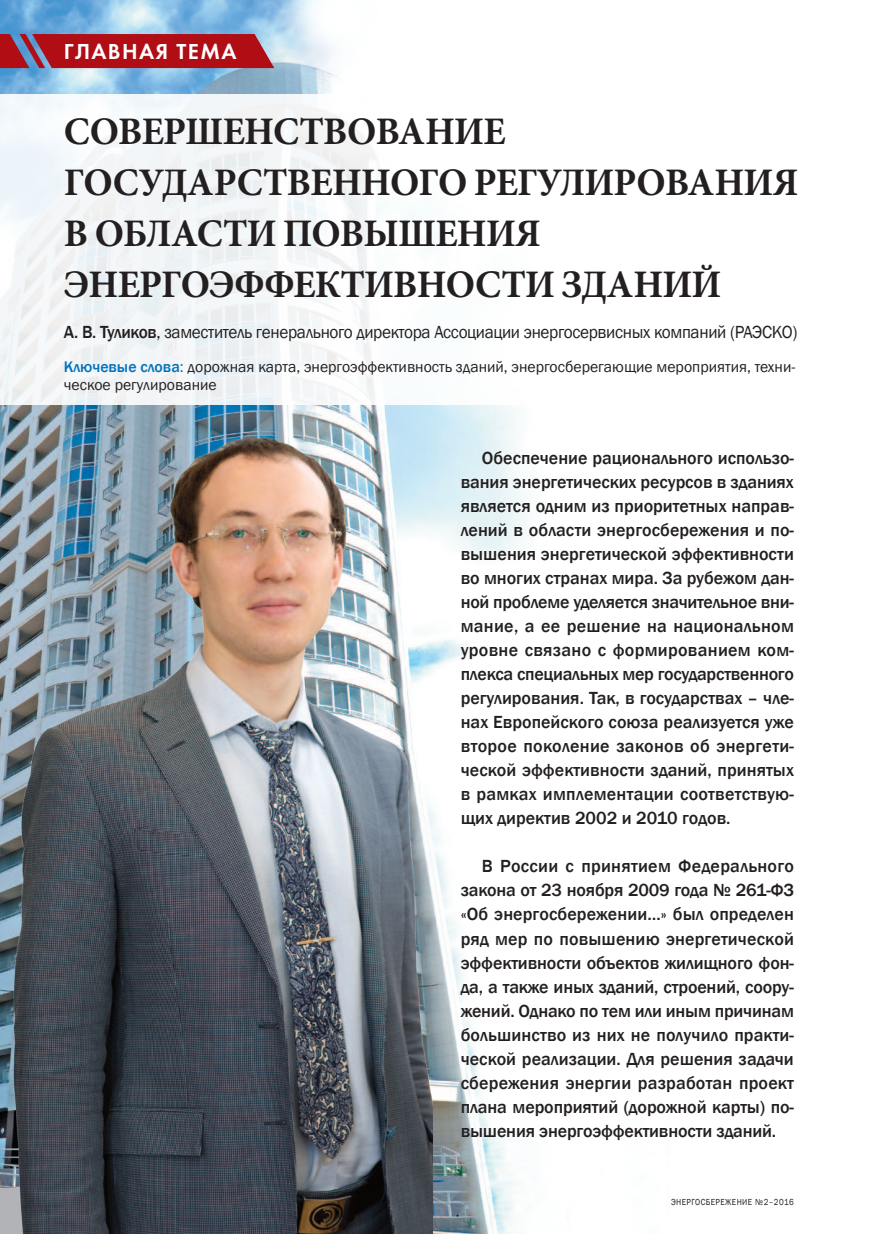
<style>
.page{position:relative;width:872px;height:1234px;background:#fff}
.page>*{position:absolute;margin:0;border:0;box-sizing:border-box;transform-origin:0 0}
.t1{font:700 39px/51px "Minion Pro";letter-spacing:-.02em;color:#231f20}
.t2{font:22.5px "Futura Demi";letter-spacing:.06em;color:#fff}
.t3{font:500 18px/24px "Franklin Gothic";letter-spacing:-.005em;color:#231f20;text-align:justify}
.t4{font:18px "Franklin Gothic";letter-spacing:-.02em;color:#231f20;scale:.96 1}
.t5{font:15.75px/18px "Franklin Gothic";color:#231f20}
.t6{font:9px "Franklin Gothic";letter-spacing:.05em;color:#231f20;scale:.89 1}
.s1{font-weight:500}
.s2{font-weight:500;color:#0072bc}
.s3{color:#0072bc}
</style>
<div class="page">
<img style="left:0;top:0;width:670px;height:1233px">
<svg style="left:0;top:34px;width:274px;height:34px;background:#ab1c27"></svg>
<img style="left:0;top:405px;width:432px;height:828px">
<div style="left:0;top:94px;width:872px;height:311px;background:linear-gradient(to right,#f0f4f6,#fff)"></div>
<p class="t2" style="left:64px;top:38px;width:174px">ГЛАВНАЯ ТЕМА</p>
<h1 class="t1" style="left:64px;top:105px;width:736px">Совершенствование государственного регулирования в области повышения энергоэффективности зданий</h1>
<p class="t4" style="left:64px;top:320px;width:765px"><span class="s1">А. В. Туликов</span>, заместитель генерального директора Ассоциации энергосервисных компаний (РАЭСКО)</p>
<p class="t5" style="left:64px;top:358px;width:733px"><span class="s2">Ключевые слова</span><span class="s3">:</span> дорожная карта, энергоэффективность зданий, энергосберегающие мероприятия, техни&shy;ческое регулирование</p>
<p class="t3" style="left:461px;top:446px;width:335px;text-indent:21px">Обеспечение рационального использо&shy;вания энергетических ресурсов в зданиях является одним из приоритетных направ&shy;лений в области энергосбережения и по&shy;вышения энергетической эффективности во многих странах мира. За рубежом дан&shy;ной проблеме уделяется значительное вни&shy;мание, а ее решение на национальном уровне связано с формированием ком&shy;плекса специальных мер государственного регулирования. Так, в государствах – чле&shy;нах Европейского союза реализуется уже второе поколение законов об энергети&shy;ческой эффективности зданий, принятых в рамках имплементации соответствую&shy;щих директив 2002 и 2010 годов.</p>
<p class="t3" style="left:461px;top:854px;width:335px;text-indent:21px">В России с принятием Федерального закона от 23 ноября 2009 года № 261‑ФЗ «Об энергосбережении…» был определен ряд мер по повышению энергетической эффективности объектов жилищного фон&shy;да, а также иных зданий, строений, соору&shy;жений. Однако по тем или иным причинам большинство из них не получило практи&shy;ческой реализации. Для решения задачи сбережения энергии разработан проект плана мероприятий (дорожной карты) по&shy;вышения энергоэффективности зданий.</p>
<p class="t6" style="left:671px;top:1196px;width:139px">ЭНЕРГОСБЕРЕЖЕНИЕ №2–2016</p>
</div>
